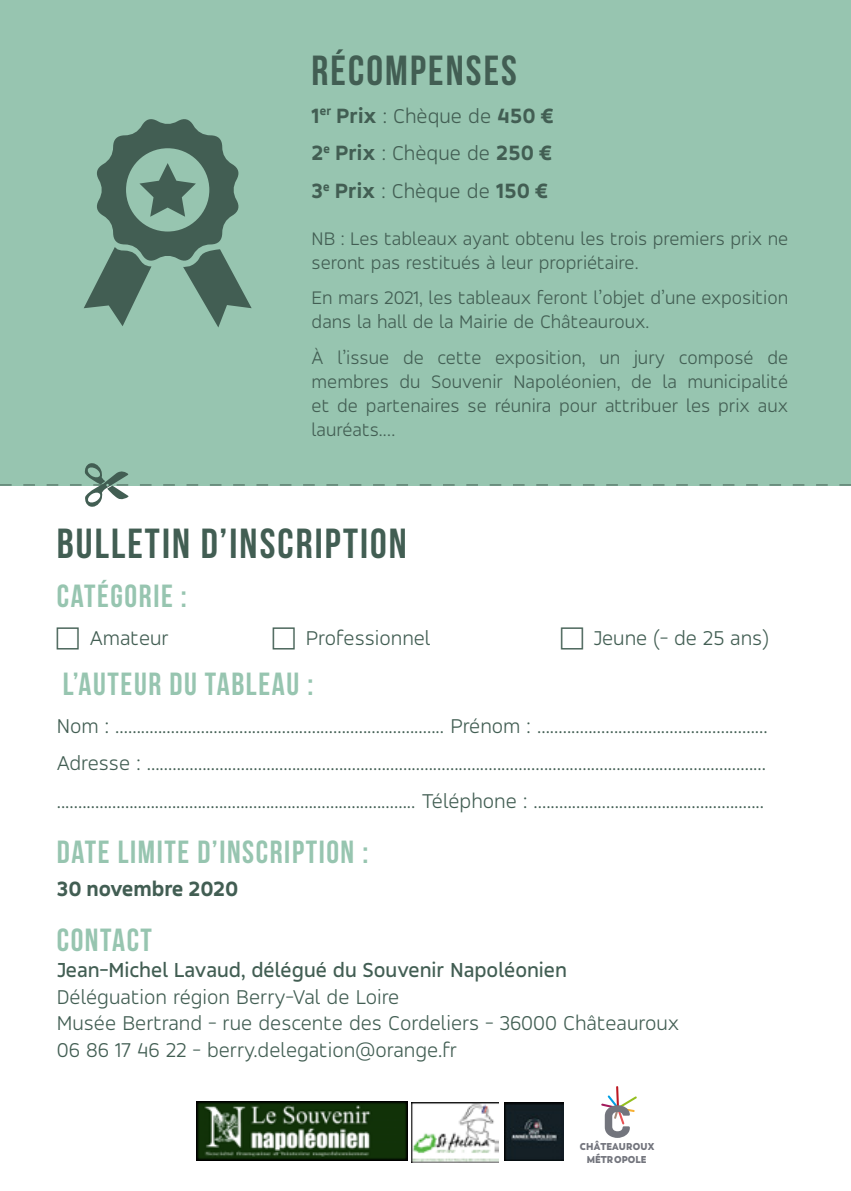
<style>
.page{position:relative;width:851px;height:1191px;background:#fff}
.page>*{position:absolute;margin:0;border:0;box-sizing:border-box;transform-origin:0 0}
.t1{font:700 42px "Bebas Neue";letter-spacing:.05em;color:#425e53}
.t2{font:700 32px "Bebas Neue";letter-spacing:.05em;color:#97c5b0}
.t3{font:300 22px/37.8px "Accord";color:#425e53;text-align:justify}
.t4{font:800 22px/37.8px "Accord";color:#425e53;text-align:justify}
.t5{font:500 22px "Accord";color:#425e53}
.t6{font:300 20px/24px "Accord";color:#425e53}
.t7{font:800 10px "Boston";color:#73757d;scale:.92 1}
.s1{font-weight:300}
</style>
<div class="page">
<div style="left:0;top:0;width:850px;height:486px;background:#97c5b0"></div>
<img style="left:196px;top:1101px;width:211px;height:59px">
<img style="left:505px;top:1102px;width:58px;height:58px">
<img style="left:411px;top:1102px;width:87px;height:60px">
<svg style="left:601px;top:1086px;width:35px;height:51px"></svg>
<svg style="left:0;top:463px;width:850px;height:44px"></svg>
<svg style="left:84px;top:119px;width:167px;height:208px"></svg>
<h1 class="t1" style="left:311px;top:47px;width:207px">RÉCOMPENSES</h1>
<p class="t4" style="left:311px;top:96px;width:244px">1<sup>er</sup> Prix <span class="s1">: Chèque de</span> 450 € 2<sup>e</sup> Prix <span class="s1">: Chèque de</span> 250 € 3<sup>e</sup> Prix <span class="s1">: Chèque de</span> 150 €</p>
<p class="t6" style="left:311px;top:226px;width:478px">NB : Les tableaux ayant obtenu les trois premiers prix ne seront pas restitués à leur propriétaire.</p>
<p class="t6" style="left:311px;top:285px;width:478px">En mars 2021, les tableaux feront l’objet d’une exposition dans la hall de la Mairie de Châteauroux.</p>
<p class="t6" style="left:311px;top:344px;width:478px;text-align:justify">À l’issue de cette exposition, un jury composé de membres du Souvenir Napoléonien, de la municipalité et de partenaires se réunira pour attribuer les prix aux lauréats.…</p>
<h1 class="t1" style="left:57px;top:520px;width:351px">BULLETIN D’INSCRIPTION</h1>
<h2 class="t2" style="left:57px;top:578px;width:132px">CATÉGORIE :</h2>
<p class="t3" style="left:90px;top:618px;width:80px">Amateur</p>
<p class="t3" style="left:306px;top:618px;width:126px">Professionnel</p>
<p class="t3" style="left:593px;top:618px;width:177px">Jeune (- de 25 ans)</p>
<h2 class="t2" style="left:63px;top:666px;width:252px">L’AUTEUR DU TABLEAU :</h2>
<p class="t3" style="left:57px;top:706px;width:712px">Nom : ............................................................................. Prénom : ......................................................<br>Adresse : ................................................................................................................................................. .................................................................................... Téléphone : ......................................................</p>
<h2 class="t2" style="left:57px;top:835px;width:313px">DATE LIMITE D’INSCRIPTION :</h2>
<p class="t4" style="left:57px;top:869px;width:183px">30 novembre 2020</p>
<h2 class="t2" style="left:57px;top:922px;width:97px">CONTACT</h2>
<p class="t5" style="left:57px;top:957px;width:511px">Jean-Michel Lavaud, délégué du Souvenir Napoléonien</p>
<p class="t3" style="left:57px;top:983px;width:624px;line-height:26.4px;text-align:left">Déléguation région Berry-Val de Loire<br>Musée Bertrand - rue descente des Cordeliers - 36000 Châteauroux<br>06 86 17 46 22 - berry.delegation@orange.fr</p>
<p class="t7" style="left:580px;top:1140px;width:83px">CHÂTEAUROUX</p>
<p class="t7" style="left:586px;top:1152px;width:66px">MÉTROPOLE</p>
</div>
